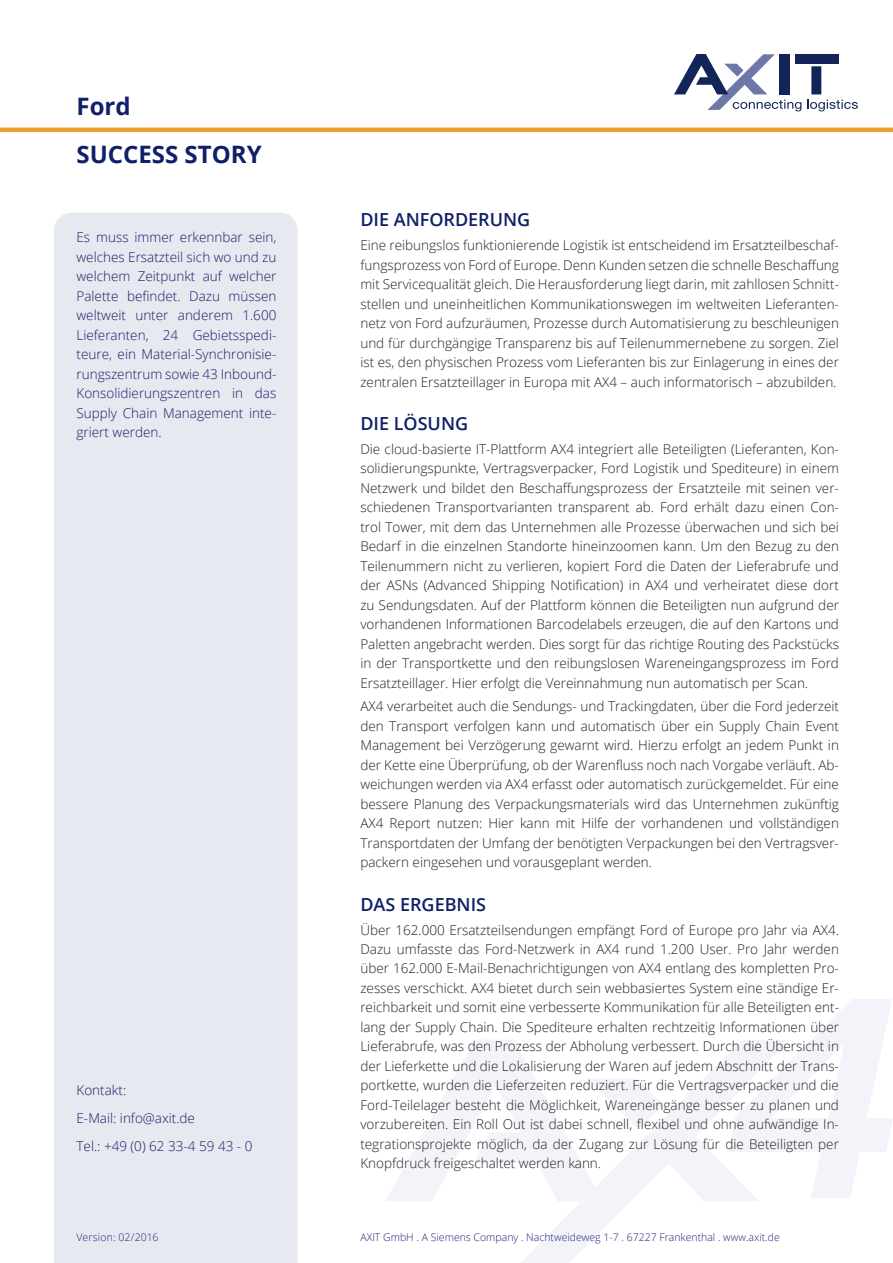
<style>
.page{position:relative;width:893px;height:1263px;background:#fff}
.page>*{position:absolute;margin:0;border:0;box-sizing:border-box;transform-origin:0 0}
.t1{font:700 24px/47px "Open Sans";color:#101f67}
.t2{font:600 18px "Open Sans";color:#101f67}
.t3{font:300 13.5px/19.5px "Open Sans";color:#231f20;text-align:justify}
.t4{font:300 13.5px/19.5px "Open Sans";color:#101f67;text-align:justify}
.t5{font:300 10.5px "Open Sans";color:#242076}
</style>
<div class="page">
<svg style="left:386px;top:1040px;width:372px;height:223px"></svg>
<svg style="left:729px;top:999px;width:163px;height:199px"></svg>
<div style="left:54px;top:213px;width:244px;height:1050px;background:#e7e9f0"></div>
<div style="left:795px;top:54px;width:44px;height:10px;background:#132558"></div>
<div style="left:811px;top:66px;width:10px;height:28px;background:#132558"></div>
<svg style="left:807px;top:100px;width:51px;height:11px"></svg>
<svg style="left:674px;top:54px;width:127px;height:57px"></svg>
<hr style="left:0;top:128px;width:893px;height:4px;background:#e8a231">
<h1 class="t1" style="left:77px;top:83px;width:187px">Ford<br>SUCCESS STORY</h1>
<p class="t4" style="left:77px;top:227px;width:201px">Es muss immer erkennbar sein, welches Ersatzteil sich wo und zu welchem Zeitpunkt auf welcher Palette befindet. Dazu müssen weltweit unter anderem 1.600<br>Lieferanten, 24 Gebietsspedi&shy;teure, ein Material-Synchronisie&shy;rungszentrum sowie 43 Inbound-Konsolidierungszentren in das Supply Chain Management inte&shy;griert werden.</p>
<p class="t4" style="left:77px;top:1075px;width:177px;line-height:28px;text-align:left">Kontakt:<br>E-Mail: info@axit.de<br>Tel.: +49 (0) 62 33-4 59 43 - 0</p>
<p class="t5" style="left:77px;top:1230px;width:83px">Version: 02/2016</p>
<h2 class="t2" style="left:360px;top:207px;width:171px">DIE ANFORDERUNG</h2>
<p class="t3" style="left:360px;top:235px;width:480px">Eine reibungslos funktionierende Logistik ist entscheidend im Ersatzteilbeschaf&shy;fungsprozess von Ford of Europe. Denn Kunden setzen die schnelle Beschaffung mit Servicequalität gleich. Die Herausforderung liegt darin, mit zahllosen Schnitt&shy;stellen und uneinheitlichen Kommunikationswegen im weltweiten Lieferanten&shy;netz von Ford aufzuräumen, Prozesse durch Automatisierung zu beschleunigen und für durchgängige Transparenz bis auf Teilenummernebene zu sorgen. Ziel ist es, den physischen Prozess vom Lieferanten bis zur Einlagerung in eines der zentralen Ersatzteillager in Europa mit AX4 – auch informatorisch – abzubilden.</p>
<h2 class="t2" style="left:360px;top:411px;width:109px">DIE LÖSUNG</h2>
<p class="t3" style="left:360px;top:439px;width:480px">Die cloud-basierte IT-Plattform AX4 integriert alle Beteiligten (Lieferanten, Kon&shy;solidierungspunkte, Vertragsverpacker, Ford Logistik und Spediteure) in einem Netzwerk und bildet den Beschaffungsprozess der Ersatzteile mit seinen ver&shy;schiedenen Transportvarianten transparent ab. Ford erhält dazu einen Con&shy;trol Tower, mit dem das Unternehmen alle Prozesse überwachen und sich bei Bedarf in die einzelnen Standorte hineinzoomen kann. Um den Bezug zu den Teilenummern nicht zu verlieren, kopiert Ford die Daten der Lieferabrufe und der ASNs (Advanced Shipping Notification) in AX4 und verheiratet diese dort zu Sendungsdaten. Auf der Plattform können die Beteiligten nun aufgrund der vorhandenen Informationen Barcodelabels erzeugen, die auf den Kartons und Paletten angebracht werden. Dies sorgt für das richtige Routing des Packstücks in der Transportkette und den reibungslosen Wareneingangsprozess im Ford Ersatzteillager. Hier erfolgt die Vereinnahmung nun automatisch per Scan.</p>
<p class="t3" style="left:360px;top:696px;width:480px">AX4 verarbeitet auch die Sendungs- und Trackingdaten, über die Ford jederzeit den Transport verfolgen kann und automatisch über ein Supply Chain Event Management bei Verzögerung gewarnt wird. Hierzu erfolgt an jedem Punkt in der Kette eine Überprüfung, ob der Warenfluss noch nach Vorgabe verläuft. Ab&shy;weichungen werden via AX4 erfasst oder automatisch zurückgemeldet. Für eine bessere Planung des Verpackungsmaterials wird das Unternehmen zukünftig AX4 Report nutzen: Hier kann mit Hilfe der vorhandenen und vollständigen Transportdaten der Umfang der benötigten Verpackungen bei den Vertragsver&shy;packern eingesehen und vorausgeplant werden.</p>
<h2 class="t2" style="left:360px;top:892px;width:127px">DAS ERGEBNIS</h2>
<p class="t3" style="left:360px;top:919px;width:480px">Über 162.000 Ersatzteilsendungen empfängt Ford of Europe pro Jahr via AX4.<br>Dazu umfasste das Ford-Netzwerk in AX4 rund 1.200 User. Pro Jahr werden über 162.000 E-Mail-Benachrichtigungen von AX4 entlang des kompletten Pro&shy;zesses verschickt. AX4 bietet durch sein webbasiertes System eine ständige Er&shy;reichbarkeit und somit eine verbesserte Kommunikation für alle Beteiligten ent&shy;lang der Supply Chain. Die Spediteure erhalten rechtzeitig Informationen über Lieferabrufe, was den Prozess der Abholung verbessert. Durch die Übersicht in der Lieferkette und die Lokalisierung der Waren auf jedem Abschnitt der Trans&shy;portkette, wurden die Lieferzeiten reduziert. Für die Vertragsverpacker und die Ford-Teilelager besteht die Möglichkeit, Wareneingänge besser zu planen und vorzubereiten. Ein Roll Out ist dabei schnell, flexibel und ohne aufwändige In&shy;tegrationsprojekte möglich, da der Zugang zur Lösung für die Beteiligten per Knopfdruck freigeschaltet werden kann.</p>
<p class="t5" style="left:360px;top:1230px;width:421px">AXIT GmbH . A Siemens Company . Nachtweideweg 1-7 . 67227 Frankenthal . www.axit.de</p>
</div>
